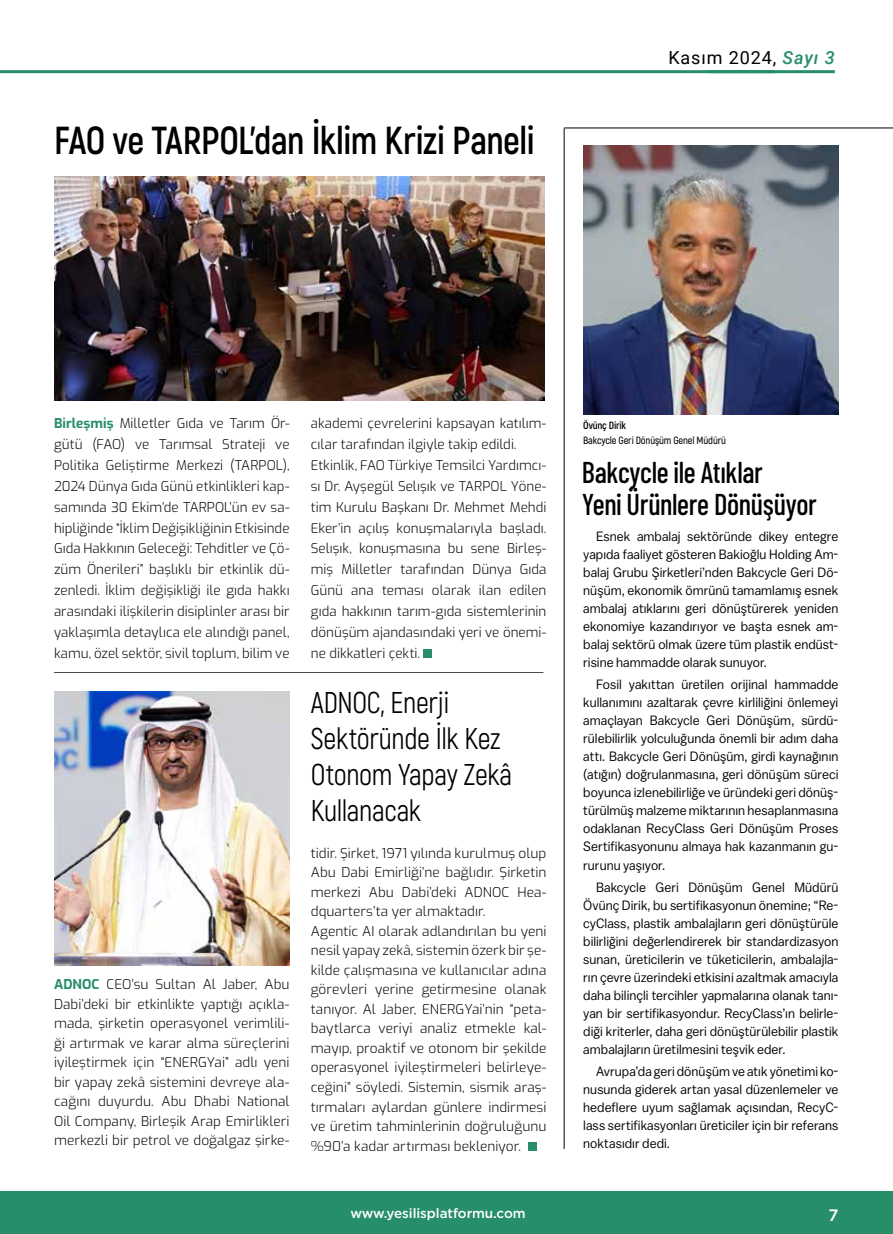
<style>
.page{position:relative;width:893px;height:1234px;background:#fff}
.page>*{position:absolute;margin:0;border:0;box-sizing:border-box;transform-origin:0 0}
.t1{font:700 39px "Akrobat";letter-spacing:-.015em;color:#000;scale:.95 1}
.t2{font:30px/36px "Akrobat";letter-spacing:-.015em;color:#000;scale:.95 1}
.t3{font:500 30px/31.5px "Barlow Condensed";letter-spacing:-.01em;color:#000;scale:.95 1}
.t4{font:18px "Roboto";letter-spacing:.05em;color:#000}
.t5{font:500 16.5px "Gotham";color:#fff}
.t6{font:300 13.5px/19.5px "Exo";letter-spacing:.005em;color:#000;text-align:justify}
.t7{font:13.5px/18px "Balto";color:#000;text-align:justify;scale:.95 1}
.t8{font:500 13.5px "Gotham";letter-spacing:-.005em;color:#fff}
.t9{font:600 10.5px "Akrobat";letter-spacing:-.015em;color:#000}
.t10{font:700 10.5px "Akrobat";letter-spacing:-.015em;color:#000}
.s1{font-weight:500;font-style:italic;color:#268e68}
.s2{font-weight:700;color:#268e68}
</style>
<div class="page">
<hr style="left:0;top:70px;width:835px;height:3px;background:#268e68">
<div style="left:0;top:1191px;width:893px;height:42px;background:#268e68"></div>
<hr style="left:54px;top:672px;width:489px;height:1px;background:#4d4d4f">
<img style="left:55px;top:691px;width:235px;height:273px">
<div style="left:424px;top:649px;width:8px;height:8px;background:#268e68"></div>
<img style="left:55px;top:176px;width:489px;height:225px">
<hr style="left:564px;top:128px;width:1px;height:1020px;background:#000">
<hr style="left:564px;top:127px;width:329px;height:1px;background:#000">
<img style="left:584px;top:145px;width:254px;height:270px">
<div style="left:528px;top:1141px;width:8px;height:9px;background:#268e68"></div>
<h1 class="t1" style="left:54px;top:116px;width:507px">FAO ve TARPOL’dan İklim Krizi Paneli</h1>
<h3 class="t4" style="left:668px;top:45px;width:168px">Kasım 2024, <span class="s1">Sayı 3</span></h3>
<p class="t6" style="left:54px;top:412px;width:237px;line-height:20.9px"><span class="s2">Birleşmiş</span> Milletler Gıda ve Tarım Ör&shy;gütü (FAO) ve Tarımsal Strateji ve Politika Geliştirme Merkezi (TARPOL), 2024 Dünya Gıda Günü etkinlikleri kap&shy;samında 30 Ekim’de TARPOL’ün ev sa&shy;hipliğinde “İklim Değişikliğinin Etkisinde Gıda Hakkının Geleceği: Tehditler ve Çö&shy;züm Önerileri” başlıklı bir etkinlik dü&shy;zenledi. İklim değişikliği ile gıda hakkı arasındaki ilişkilerin disiplinler arası bir yaklaşımla detaylıca ele alındığı panel, kamu, özel sektör, sivil toplum, bilim ve</p>
<p class="t6" style="left:311px;top:412px;width:237px;line-height:20.9px;text-align:left">akademi çevrelerini kapsayan katılım&shy;cılar tarafından ilgiyle takip edildi.<br>Etkinlik, FAO Türkiye Temsilci Yardımcı&shy;sı Dr. Ayşegül Selışık ve TARPOL Yöne&shy;tim Kurulu Başkanı Dr. Mehmet Mehdi Eker’in açılış konuşmalarıyla başladı.<br>Selışık, konuşmasına bu sene Birleş&shy;miş Milletler tarafından Dünya Gıda Günü ana teması olarak ilan edilen gıda hakkının tarım-gıda sistemlerinin dönüşüm ajandasındaki yeri ve önemi&shy;ne dikkatleri çekti.</p>
<p class="t6" style="left:54px;top:973px;width:237px"><span class="s2">ADNOC</span> CEO’su Sultan Al Jaber, Abu Dabi’deki bir etkinlikte yaptığı açıkla&shy;mada, şirketin operasyonel verimlili&shy;ği artırmak ve karar alma süreçlerini iyileştirmek için “ENERGYai” adlı yeni bir yapay zekâ sistemini devreye ala&shy;cağını duyurdu. Abu Dhabi National Oil Company, Birleşik Arap Emirlikleri merkezli bir petrol ve doğalgaz şirke-</p>
<h2 class="t2" style="left:311px;top:684px;width:214px">ADNOC, Enerji<br>Sektöründe İlk Kez<br>Otonom Yapay Zekâ<br>Kullanacak</h2>
<p class="t6" style="left:311px;top:842px;width:237px;text-align:left">tidir. Şirket, 1971 yılında kurulmuş olup Abu Dabi Emirliği’ne bağlıdır. Şirketin merkezi Abu Dabi’deki ADNOC Hea&shy;dquarters’ta yer almaktadır.<br>Agentic AI olarak adlandırılan bu yeni nesil yapay zekâ, sistemin özerk bir şe&shy;kilde çalışmasına ve kullanıcılar adına görevleri yerine getirmesine olanak tanıyor. Al Jaber, ENERGYai’nin “peta&shy;baytlarca veriyi analiz etmekle kal&shy;mayıp, proaktif ve otonom bir şekilde operasyonel iyileştirmeleri belirleye&shy;ceğini” söyledi. Sistemin, sismik araş&shy;tırmaları aylardan günlere indirmesi ve üretim tahminlerinin doğruluğunu %90’a kadar artırması bekleniyor.</p>
<p class="t10" style="left:583px;top:418px;width:44px">Övünç Dirik</p>
<p class="t9" style="left:583px;top:434px;width:144px">Bakcycle Geri Dönüşüm Genel Müdürü</p>
<h2 class="t3" style="left:582px;top:454px;width:249px">Bakcycle ile Atıklar<br>Yeni Ürünlere Dönüşüyor</h2>
<p class="t7" style="left:583px;top:527px;width:270px;text-indent:13px">Esnek ambalaj sektöründe dikey entegre yapıda faaliyet gösteren Bakioğlu Holding Am&shy;balaj Grubu Şirketleri’nden Bakcycle Geri Dö&shy;nüşüm, ekonomik ömrünü tamamlamış esnek ambalaj atıklarını geri dönüştürerek yeniden ekonomiye kazandırıyor ve başta esnek am&shy;balaj sektörü olmak üzere tüm plastik endüst&shy;risine hammadde olarak sunuyor.</p>
<p class="t7" style="left:583px;top:675px;width:270px;text-indent:13px">Fosil yakıttan üretilen orijinal hammadde kullanımını azaltarak çevre kirliliğini önlemeyi amaçlayan Bakcycle Geri Dönüşüm, sürdü&shy;rülebilirlik yolculuğunda önemli bir adım daha attı. Bakcycle Geri Dönüşüm, girdi kaynağının (atığın) doğrulanmasına, geri dönüşüm süreci boyunca izlenebilirliğe ve üründeki geri dönüş&shy;türülmüş malzeme miktarının hesaplanmasına odaklanan RecyClass Geri Dönüşüm Proses Sertifikasyonunu almaya hak kazanmanın gu&shy;rurunu yaşıyor.</p>
<p class="t7" style="left:583px;top:877px;width:270px;text-indent:13px">Bakcycle Geri Dönüşüm Genel Müdürü Övünç Dirik, bu sertifikasyonun önemine; “Re&shy;cyClass, plastik ambalajların geri dönüştürüle bilirliğini değerlendirerek bir standardizasyon sunan, üreticilerin ve tüketicilerin, ambalajla&shy;rın çevre üzerindeki etkisini azaltmak amacıyla daha bilinçli tercihler yapmalarına olanak tanı&shy;yan bir sertifikasyondur. RecyClass’ın belirle&shy;diği kriterler, daha geri dönüştürülebilir plastik ambalajların üretilmesini teşvik eder.</p>
<p class="t7" style="left:583px;top:1061px;width:270px;text-indent:13px">Avrupa’da geri dönüşüm ve atık yönetimi ko&shy;nusunda giderek artan yasal düzenlemeler ve hedeflere uyum sağlamak açısından, RecyC&shy;lass sertifikasyonları üreticiler için bir referans noktasıdır dedi.</p>
<p class="t8" style="left:350px;top:1204px;width:177px">www.yesilisplatformu.com</p>
<p class="t5" style="left:829px;top:1203px;width:12px">7</p>
</div>
